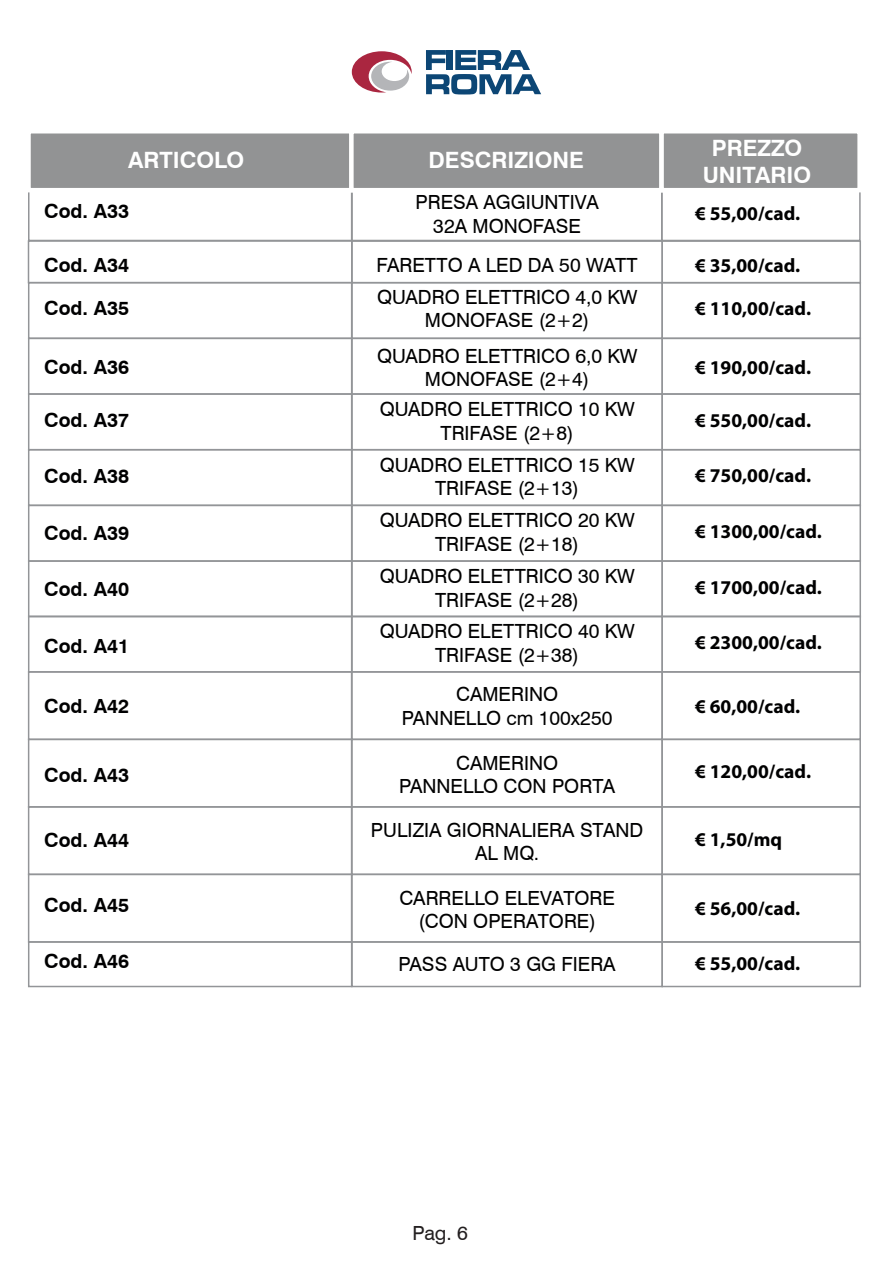
<style>
.page{position:relative;width:893px;height:1263px;background:#fff}
.page>*{position:absolute;margin:0;border:0;box-sizing:border-box;transform-origin:0 0}
.t1{font:700 22.5px/27px "Swiss 721 BT";color:#fff;text-align:center}
.t2{font:19.5px/23.4px "Swiss 721 BT";color:#000001;text-align:center}
.t3{font:700 19.5px "Myriad Pro";color:#000001}
.t4{font:700 19.5px "Swiss 721 BT";color:#000001}
.t5{font:19.5px "Swiss 721 BT";color:#231f20}
</style>
<div class="page">
<div style="left:661px;top:185px;width:200px;height:56px;border:2px solid #939598"></div>
<div style="left:28px;top:240px;width:324px;height:43px;border:2px solid #939598"></div>
<div style="left:351px;top:240px;width:312px;height:43px;border:2px solid #939598"></div>
<div style="left:661px;top:240px;width:200px;height:43px;border:2px solid #939598"></div>
<div style="left:351px;top:282px;width:312px;height:57px;border:2px solid #939598"></div>
<div style="left:28px;top:282px;width:324px;height:57px;border:2px solid #939598"></div>
<div style="left:661px;top:282px;width:200px;height:57px;border:2px solid #939598"></div>
<div style="left:351px;top:338px;width:312px;height:57px;border:2px solid #939598"></div>
<div style="left:661px;top:338px;width:200px;height:57px;border:2px solid #939598"></div>
<div style="left:351px;top:393px;width:312px;height:57px;border:2px solid #939598"></div>
<div style="left:661px;top:393px;width:200px;height:57px;border:2px solid #939598"></div>
<div style="left:351px;top:449px;width:312px;height:57px;border:2px solid #939598"></div>
<div style="left:28px;top:338px;width:324px;height:57px;border:2px solid #939598"></div>
<div style="left:28px;top:393px;width:324px;height:57px;border:2px solid #939598"></div>
<div style="left:28px;top:449px;width:324px;height:57px;border:2px solid #939598"></div>
<div style="left:661px;top:449px;width:200px;height:57px;border:2px solid #939598"></div>
<div style="left:351px;top:505px;width:312px;height:57px;border:2px solid #939598"></div>
<div style="left:661px;top:505px;width:200px;height:57px;border:2px solid #939598"></div>
<div style="left:351px;top:560px;width:312px;height:57px;border:2px solid #939598"></div>
<div style="left:661px;top:560px;width:200px;height:57px;border:2px solid #939598"></div>
<div style="left:351px;top:615px;width:312px;height:58px;border:2px solid #939598"></div>
<div style="left:661px;top:615px;width:200px;height:58px;border:2px solid #939598"></div>
<div style="left:351px;top:671px;width:312px;height:69px;border:2px solid #939598"></div>
<div style="left:661px;top:671px;width:200px;height:69px;border:2px solid #939598"></div>
<div style="left:351px;top:739px;width:312px;height:69px;border:2px solid #939598"></div>
<div style="left:661px;top:739px;width:200px;height:69px;border:2px solid #939598"></div>
<div style="left:351px;top:806px;width:312px;height:69px;border:2px solid #939598"></div>
<div style="left:661px;top:806px;width:200px;height:69px;border:2px solid #939598"></div>
<div style="left:351px;top:874px;width:312px;height:69px;border:2px solid #939598"></div>
<div style="left:661px;top:874px;width:200px;height:69px;border:2px solid #939598"></div>
<div style="left:351px;top:941px;width:312px;height:46px;border:2px solid #939598"></div>
<div style="left:28px;top:505px;width:324px;height:57px;border:2px solid #939598"></div>
<div style="left:28px;top:560px;width:324px;height:57px;border:2px solid #939598"></div>
<div style="left:28px;top:615px;width:324px;height:58px;border:2px solid #939598"></div>
<div style="left:28px;top:671px;width:324px;height:69px;border:2px solid #939598"></div>
<div style="left:28px;top:739px;width:324px;height:69px;border:2px solid #939598"></div>
<div style="left:28px;top:806px;width:324px;height:69px;border:2px solid #939598"></div>
<div style="left:28px;top:874px;width:324px;height:69px;border:2px solid #939598"></div>
<div style="left:28px;top:941px;width:324px;height:46px;border:2px solid #939598"></div>
<div style="left:661px;top:941px;width:200px;height:46px;border:2px solid #939598"></div>
<svg style="left:352px;top:51px;width:60px;height:42px"></svg>
<svg style="left:426px;top:50px;width:115px;height:45px"></svg>
<div style="left:26px;top:129px;width:328px;height:63px;background:#929394;border:4px solid #fff"></div>
<div style="left:349px;top:129px;width:315px;height:63px;background:#929394;border:4px solid #fff"></div>
<div style="left:659px;top:129px;width:203px;height:63px;background:#929394;border:4px solid #fff"></div>
<p class="t1" style="left:128px;top:146px;width:118px">ARTICOLO</p>
<p class="t1" style="left:429px;top:146px;width:157px">DESCRIZIONE</p>
<p class="t1" style="left:703px;top:134px;width:110px">PREZZO<br>UNITARIO</p>
<p class="t2" style="left:415px;top:191px;width:185px">PRESA AGGIUNTIVA<br>32A MONOFASE</p>
<p class="t4" style="left:44px;top:200px;width:86px">Cod. A33</p>
<p class="t3" style="left:695px;top:201px;width:107px">€ 55,00/cad.</p>
<p class="t2" style="left:376px;top:253px;width:263px">FARETTO A LED DA 50 WATT</p>
<p class="t3" style="left:695px;top:252px;width:107px">€ 35,00/cad.</p>
<p class="t2" style="left:377px;top:285px;width:262px">QUADRO ELETTRICO 4,0 KW<br>MONOFASE (2+2)</p>
<p class="t3" style="left:695px;top:296px;width:118px">€ 110,00/cad.</p>
<p class="t2" style="left:377px;top:344px;width:262px">QUADRO ELETTRICO 6,0 KW<br>MONOFASE (2+4)</p>
<p class="t3" style="left:695px;top:355px;width:118px">€ 190,00/cad.</p>
<p class="t2" style="left:380px;top:397px;width:256px">QUADRO ELETTRICO 10 KW<br>TRIFASE (2+8)</p>
<p class="t3" style="left:695px;top:407px;width:118px">€ 550,00/cad.</p>
<p class="t2" style="left:380px;top:453px;width:256px">QUADRO ELETTRICO 15 KW<br>TRIFASE (2+13)</p>
<p class="t3" style="left:695px;top:463px;width:118px">€ 750,00/cad.</p>
<p class="t2" style="left:380px;top:509px;width:256px">QUADRO ELETTRICO 20 KW<br>TRIFASE (2+18)</p>
<p class="t3" style="left:695px;top:519px;width:128px">€ 1300,00/cad.</p>
<p class="t2" style="left:380px;top:564px;width:256px">QUADRO ELETTRICO 30 KW<br>TRIFASE (2+28)</p>
<p class="t3" style="left:695px;top:574px;width:128px">€ 1700,00/cad.</p>
<p class="t2" style="left:380px;top:619px;width:256px">QUADRO ELETTRICO 40 KW<br>TRIFASE (2+38)</p>
<p class="t3" style="left:695px;top:630px;width:128px">€ 2300,00/cad.</p>
<p class="t2" style="left:402px;top:682px;width:212px">CAMERINO<br>PANNELLO cm 100x250</p>
<p class="t3" style="left:695px;top:693px;width:107px">€ 60,00/cad.</p>
<p class="t2" style="left:399px;top:751px;width:218px">CAMERINO<br>PANNELLO CON PORTA</p>
<p class="t3" style="left:695px;top:759px;width:118px">€ 120,00/cad.</p>
<p class="t4" style="left:44px;top:253px;width:86px">Cod. A34</p>
<p class="t4" style="left:44px;top:297px;width:86px">Cod. A35</p>
<p class="t4" style="left:44px;top:355px;width:86px">Cod. A36</p>
<p class="t4" style="left:44px;top:408px;width:86px">Cod. A37</p>
<p class="t4" style="left:44px;top:465px;width:86px">Cod. A38</p>
<p class="t4" style="left:44px;top:521px;width:86px">Cod. A39</p>
<p class="t4" style="left:44px;top:577px;width:86px">Cod. A40</p>
<p class="t4" style="left:44px;top:634px;width:86px">Cod. A41</p>
<p class="t4" style="left:44px;top:694px;width:86px">Cod. A42</p>
<p class="t4" style="left:44px;top:763px;width:86px">Cod. A43</p>
<p class="t4" style="left:44px;top:828px;width:86px">Cod. A44</p>
<p class="t4" style="left:44px;top:893px;width:86px">Cod. A45</p>
<p class="t4" style="left:44px;top:949px;width:86px">Cod. A46</p>
<p class="t2" style="left:371px;top:818px;width:274px">PULIZIA GIORNALIERA STAND<br>AL MQ.</p>
<p class="t3" style="left:695px;top:826px;width:89px">€ 1,50/mq</p>
<p class="t2" style="left:399px;top:886px;width:217px">CARRELLO ELEVATORE (CON OPERATORE)</p>
<p class="t2" style="left:398px;top:952px;width:219px">PASS AUTO 3 GG FIERA</p>
<p class="t3" style="left:695px;top:951px;width:107px">€ 55,00/cad.</p>
<p class="t3" style="left:695px;top:896px;width:107px">€ 56,00/cad.</p>
<p class="t5" style="left:413px;top:1221px;width:57px">Pag. 6</p>
</div>
